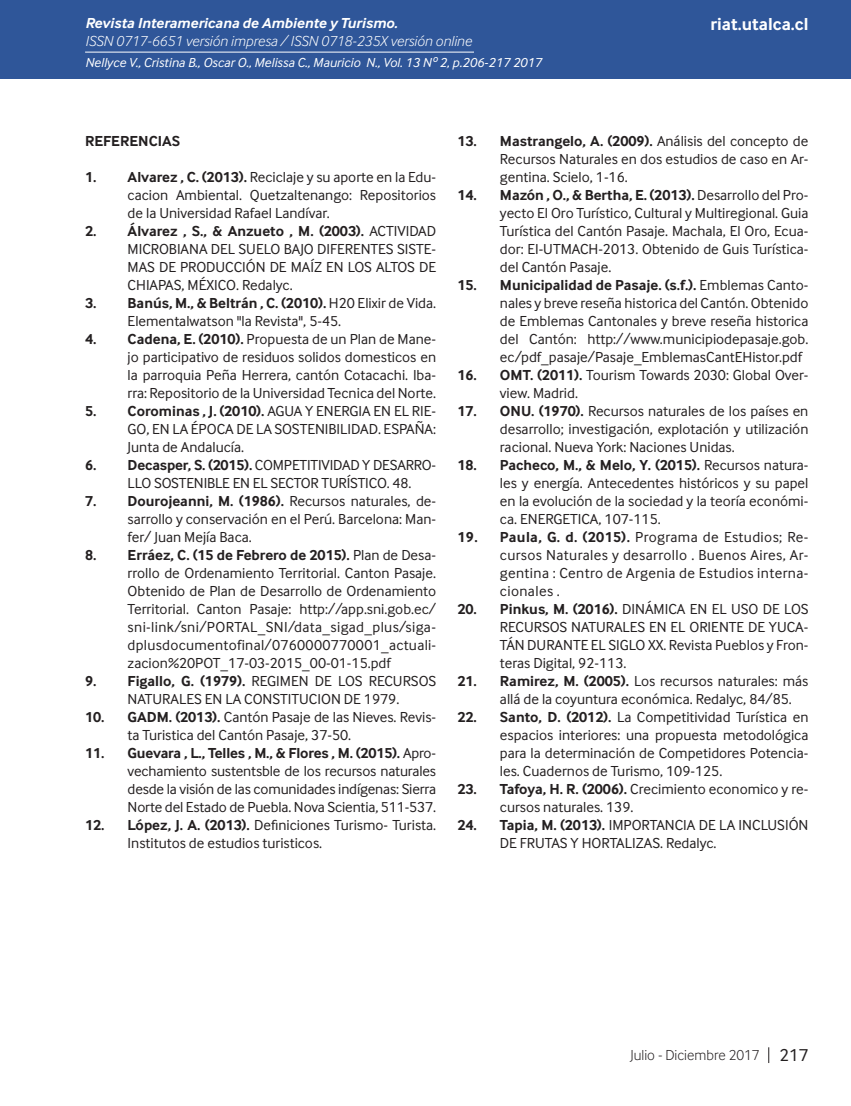
<style>
.page{position:relative;width:851px;height:1106px;background:#fff}
.page>*{position:absolute;margin:0;border:0;box-sizing:border-box;transform-origin:0 0}
.t1{font:700 18px "Inter Face";color:#fff}
.Cuerpo_de_Texto{font:15px/18px "Inter Face";color:#231f20;text-align:justify}
.t2{font:italic 300 15px "Inter Face";color:#fff}
.t3{font:italic 700 15px "Inter Face";color:#fff}
.t4{font:300 15px "Inter Face";color:#231f20}
.Cuerpo_de_Texto-2{font:700 15px "Inter Face";color:#231f20}
.Cuño_de_pagina{font:italic 13.5px "Inter Face";color:#fff}
.s1{font-weight:700}
.s2{font-weight:400;font-size:18px}
</style>
<div class="page">
<div style="left:0;top:0;width:850px;height:79px;background:#2f5699"></div>
<hr style="left:85px;top:52px;width:389px;height:1px;background:#fff">
<svg style="left:768px;top:1047px;width:1px;height:16px"></svg>
<p class="t3" style="left:85px;top:15px;width:314px">Revista Interamericana de Ambiente y Turismo.</p>
<p class="t2" style="left:85px;top:33px;width:388px">ISSN 0717-6651 versión impresa / ISSN 0718-235X versión online</p>
<p class="Cuño_de_pagina" style="left:85px;top:55px;width:458px">Nellyce V., Cristina B., Oscar O., Melissa C., Mauricio N., Vol. 13 Nº 2, p.206-217 2017</p>
<p class="t1" style="left:710px;top:14px;width:99px">riat.utalca.cl</p>
<p class="Cuerpo_de_Texto-2" style="left:85px;top:132px;width:97px">REFERENCIAS</p>
<p class="Cuerpo_de_Texto" style="left:128px;top:168px;width:310px;text-indent:-43px"><span class="s1">1. Alvarez , C. (2013).</span> Reciclaje y su aporte en la Edu&shy;cacion Ambiental. Quetzaltenango: Repositorios de la Universidad Rafael Landívar.</p>
<p class="Cuerpo_de_Texto" style="left:128px;top:222px;width:310px;text-indent:-43px"><span class="s1">2. Álvarez , S., &amp; Anzueto , M. (2003).</span> ACTIVIDAD MICROBIANA DEL SUELO BAJO DIFERENTES SISTE-MAS DE PRODUCCIÓN DE MAÍZ EN LOS ALTOS DE CHIAPAS, MÉXICO. Redalyc.</p>
<p class="Cuerpo_de_Texto" style="left:128px;top:294px;width:310px;text-indent:-43px"><span class="s1">3. Banús, M., &amp; Beltrán , C. (2010).</span> H20 Elixir de Vida.<br>Elementalwatson "la Revista", 5-45.</p>
<p class="Cuerpo_de_Texto" style="left:128px;top:330px;width:310px;text-indent:-43px"><span class="s1">4. Cadena, E. (2010).</span> Propuesta de un Plan de Mane&shy;jo participativo de residuos solidos domesticos en la parroquia Peña Herrera, cantón Cotacachi. Iba&shy;rra: Repositorio de la Universidad Tecnica del Norte.</p>
<p class="Cuerpo_de_Texto" style="left:128px;top:402px;width:310px;text-indent:-43px"><span class="s1">5. Corominas , J. (2010).</span> AGUA Y ENERGIA EN EL RIE-GO, EN LA ÉPOCA DE LA SOSTENIBILIDAD. ESPAÑA:<br>Junta de Andalucía.</p>
<p class="Cuerpo_de_Texto" style="left:128px;top:456px;width:310px;text-indent:-43px"><span class="s1">6. Decasper, S. (2015).</span> COMPETITIVIDAD Y DESARRO-<br>LLO SOSTENIBLE EN EL SECTOR TURÍSTICO. 48.</p>
<p class="Cuerpo_de_Texto" style="left:128px;top:492px;width:310px;text-indent:-43px"><span class="s1">7. Dourojeanni, M. (1986).</span> Recursos naturales, de&shy;sarrollo y conservación en el Perú. Barcelona: Man&shy;fer/ Juan Mejía Baca.</p>
<p class="Cuerpo_de_Texto" style="left:128px;top:546px;width:310px;text-indent:-43px"><span class="s1">8. Erráez, C. (15 de Febrero de 2015).</span> Plan de Desa&shy;rrollo de Ordenamiento Territorial. Canton Pasaje.<br>Obtenido de Plan de Desarrollo de Ordenamiento Territorial. Canton Pasaje: http://app.sni.gob.ec/ sni-link/sni/PORTAL_SNI/data_sigad_plus/siga&shy;dplusdocumentofinal/0760000770001_actuali&shy;zacion%20POT_17-03-2015_00-01-15.pdf</p>
<p class="Cuerpo_de_Texto" style="left:85px;top:672px;width:352px;text-align:center"><span class="s1">9. Figallo, G. (1979).</span> REGIMEN DE LOS RECURSOS<br>NATURALES EN LA CONSTITUCION DE 1979.</p>
<p class="Cuerpo_de_Texto" style="left:128px;top:708px;width:310px;text-indent:-43px"><span class="s1">10. GADM. (2013).</span> Cantón Pasaje de las Nieves. Revis&shy;ta Turistica del Cantón Pasaje, 37-50.</p>
<p class="Cuerpo_de_Texto" style="left:128px;top:744px;width:310px;text-indent:-43px"><span class="s1">11. Guevara , L., Telles , M., &amp; Flores , M. (2015).</span> Apro&shy;vechamiento sustentsble de los recursos naturales desde la visión de las comunidades indígenas: Sierra Norte del Estado de Puebla. Nova Scientia, 511-537.</p>
<p class="Cuerpo_de_Texto" style="left:128px;top:816px;width:310px;text-indent:-43px"><span class="s1">12. López, J. A. (2013).</span> Definiciones Turismo- Turista.<br>Institutos de estudios turisticos.</p>
<p class="Cuerpo_de_Texto" style="left:500px;top:132px;width:310px;text-indent:-43px"><span class="s1">13. Mastrangelo, A. (2009).</span> Análisis del concepto de Recursos Naturales en dos estudios de caso en Ar&shy;gentina. Scielo, 1-16.</p>
<p class="Cuerpo_de_Texto" style="left:500px;top:186px;width:310px;text-indent:-43px"><span class="s1">14. Mazón , O., &amp; Bertha, E. (2013).</span> Desarrollo del Pro&shy;yecto El Oro Turístico, Cultural y Multiregional. Guia Turística del Cantón Pasaje. Machala, El Oro, Ecua&shy;dor: EI-UTMACH-2013. Obtenido de Guis Turística&shy;del Cantón Pasaje.</p>
<p class="Cuerpo_de_Texto" style="left:500px;top:276px;width:310px;text-indent:-43px"><span class="s1">15. Municipalidad de Pasaje. (s.f.).</span> Emblemas Canto&shy;nales y breve reseña historica del Cantón. Obtenido de Emblemas Cantonales y breve reseña historica del Cantón: http://www.municipiodepasaje.gob. ec/pdf_pasaje/Pasaje_EmblemasCantEHistor.pdf</p>
<p class="Cuerpo_de_Texto" style="left:500px;top:366px;width:310px;text-indent:-43px"><span class="s1">16. OMT. (2011).</span> Tourism Towards 2030: Global Over&shy;view. Madrid.</p>
<p class="Cuerpo_de_Texto" style="left:500px;top:402px;width:310px;text-indent:-43px"><span class="s1">17. ONU. (1970).</span> Recursos naturales de los países en desarrollo; investigación, explotación y utilización racional. Nueva York: Naciones Unidas.</p>
<p class="Cuerpo_de_Texto" style="left:500px;top:456px;width:310px;text-indent:-43px"><span class="s1">18. Pacheco, M., &amp; Melo, Y. (2015).</span> Recursos natura&shy;les y energía. Antecedentes históricos y su papel en la evolución de la sociedad y la teoría económi&shy;ca. ENERGETICA, 107-115.</p>
<p class="Cuerpo_de_Texto" style="left:500px;top:528px;width:310px;text-indent:-43px"><span class="s1">19. Paula, G. d. (2015).</span> Programa de Estudios; Re&shy;cursos Naturales y desarrollo . Buenos Aires, Ar&shy;gentina : Centro de Argenia de Estudios interna&shy;cionales .</p>
<p class="Cuerpo_de_Texto" style="left:500px;top:600px;width:310px;text-indent:-43px"><span class="s1">20. Pinkus, M. (2016).</span> DINÁMICA EN EL USO DE LOS RECURSOS NATURALES EN EL ORIENTE DE YUCA-TÁN DURANTE EL SIGLO XX. Revista Pueblos y Fron&shy;teras Digital, 92-113.</p>
<p class="Cuerpo_de_Texto" style="left:500px;top:672px;width:310px;text-indent:-43px"><span class="s1">21. Ramirez, M. (2005).</span> Los recursos naturales: más allá de la coyuntura económica. Redalyc, 84/85.</p>
<p class="Cuerpo_de_Texto" style="left:500px;top:708px;width:310px;text-indent:-43px"><span class="s1">22. Santo, D. (2012).</span> La Competitividad Turística en espacios interiores: una propuesta metodológica para la determinación de Competidores Potencia&shy;les. Cuadernos de Turismo, 109-125.</p>
<p class="Cuerpo_de_Texto" style="left:500px;top:780px;width:310px;text-indent:-43px"><span class="s1">23. Tafoya, H. R. (2006).</span> Crecimiento economico y re&shy;cursos naturales. 139.</p>
<p class="Cuerpo_de_Texto" style="left:500px;top:816px;width:310px;text-indent:-43px"><span class="s1">24. Tapia, M. (2013).</span> IMPORTANCIA DE LA INCLUSIÓN<br>DE FRUTAS Y HORTALIZAS. Redalyc.</p>
<p class="t4" style="left:630px;top:1046px;width:180px">Julio - Diciembre 2017 <span class="s2">217</span></p>
</div>
